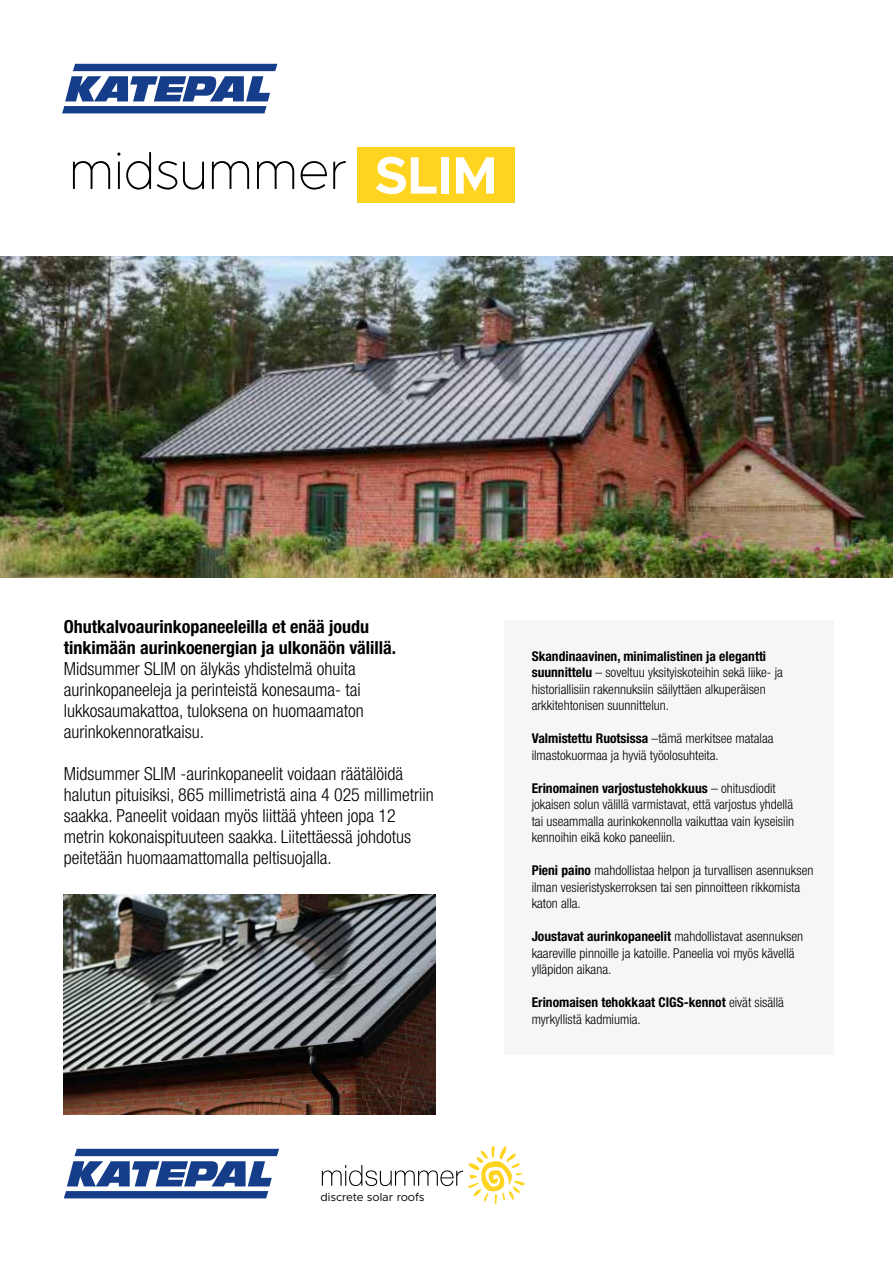
<style>
.page{position:relative;width:893px;height:1263px;background:#fff}
.page>*{position:absolute;margin:0;border:0;box-sizing:border-box;transform-origin:0 0}
.t1{font:100 52.65px "Metropolis";letter-spacing:-.005em;color:#000}
.t2{font:300 condensed 18px/21px "Helvetica Neue LT Std";color:#000}
.t3{font:700 condensed 18px/21px "Helvetica Neue LT Std";color:#000}
.t4{font:300 condensed 13.5px/16.5px "Helvetica Neue LT Std";color:#000}
.t5{font:11.55px "Metropolis";letter-spacing:-.005em;color:#000}
.s1{font-weight:700;color:#fff}
.s2{font-weight:700}
</style>
<div class="page">
<img style="left:0;top:257px;width:893px;height:321px">
<img style="left:64px;top:894px;width:372px;height:220px">
<svg style="left:62px;top:64px;width:215px;height:49px"></svg>
<div style="left:358px;top:147px;width:157px;height:55px;background:#ffd421"></div>
<div style="left:505px;top:620px;width:329px;height:434px;background:#f6f6f6"></div>
<svg style="left:322px;top:1146px;width:203px;height:58px"></svg>
<svg style="left:64px;top:1149px;width:215px;height:49px"></svg>
<h1 class="t1" style="left:69px;top:138px;width:430px">midsummer <span class="s1">SLIM</span></h1>
<h2 class="t3" style="left:64px;top:615px;width:334px">Ohutkalvoaurinkopaneeleilla et enää joudu tinkimään aurinkoenergian ja ulkonäön välillä.</h2>
<h2 class="t2" style="left:64px;top:658px;width:301px">Midsummer SLIM on älykäs yhdistelmä ohuita aurinkopaneeleja ja perinteistä konesauma- tai lukkosaumakattoa, tuloksena on huomaamaton aurinkokennoratkaisu.</h2>
<p class="t2" style="left:64px;top:763px;width:372px">Midsummer SLIM -aurinkopaneelit voidaan räätälöidä halutun pituisiksi, 865 millimetristä aina 4 025 millimetriin saakka. Paneelit voidaan myös liittää yhteen jopa 12 metrin kokonaispituuteen saakka. Liitettäessä johdotus peitetään huomaamattomalla peltisuojalla.</p>
<p class="t5" style="left:321px;top:1189px;width:105px">discrete solar roofs</p>
<p class="t4" style="left:532px;top:648px;width:253px"><span class="s2">Skandinaavinen, minimalistinen ja elegantti suunnittelu</span> – soveltuu yksityiskoteihin sekä liike- ja historiallisiin rakennuksiin säilyttäen alkuperäisen arkkitehtonisen suunnittelun.</p>
<p class="t4" style="left:532px;top:730px;width:243px"><span class="s2">Valmistettu Ruotsissa</span> –tämä merkitsee matalaa ilmastokuormaa ja hyviä työolosuhteita.</p>
<p class="t4" style="left:532px;top:780px;width:264px"><span class="s2">Erinomainen varjostustehokkuus</span> – ohitusdiodit jokaisen solun välillä varmistavat, että varjostus yhdellä tai useammalla aurinkokennolla vaikuttaa vain kyseisiin kennoihin eikä koko paneeliin.</p>
<p class="t4" style="left:532px;top:862px;width:283px"><span class="s2">Pieni paino</span> mahdollistaa helpon ja turvallisen asennuksen ilman vesieristyskerroksen tai sen pinnoitteen rikkomista katon alla.</p>
<p class="t4" style="left:532px;top:928px;width:273px"><span class="s2">Joustavat aurinkopaneelit</span> mahdollistavat asennuksen kaareville pinnoille ja katoille. Paneelia voi myös kävellä ylläpidon aikana.</p>
<p class="t4" style="left:532px;top:994px;width:254px"><span class="s2">Erinomaisen tehokkaat CIGS-kennot</span> eivät sisällä myrkyllistä kadmiumia.</p>
</div>
